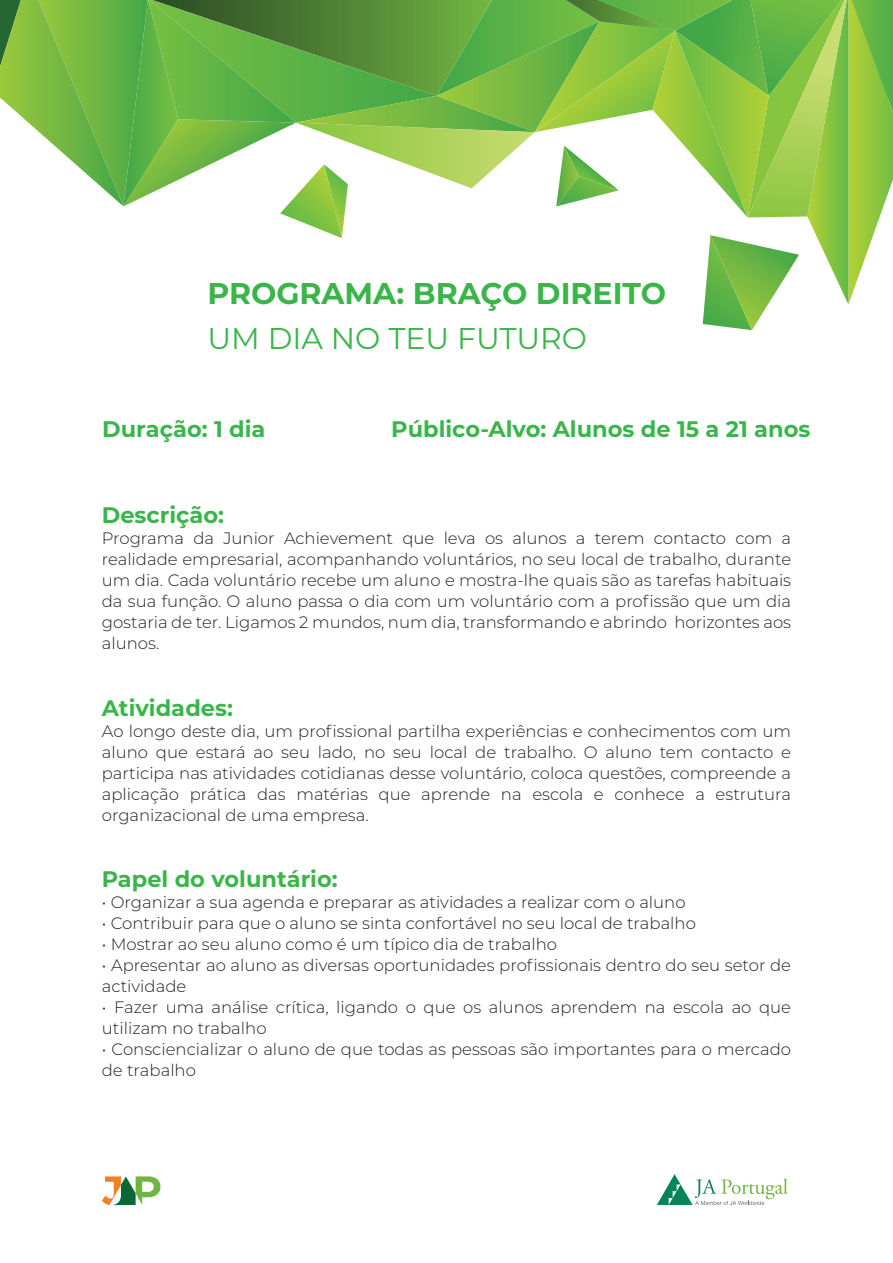
<style>
.page{position:relative;width:893px;height:1263px;background:#fff}
.page>*{position:absolute;margin:0;border:0;box-sizing:border-box;transform-origin:0 0}
.t1{font:700 30px "Montserrat";color:#3ab54a}
.t2{font:30px "Montserrat";color:#3ab54a}
.t3{font:700 22.5px "Montserrat";color:#3ab54a}
.t4{font:300 16.5px/21px "Montserrat";color:#231f20}
</style>
<div class="page">
<svg style="left:0;top:0;width:893px;height:330px"></svg>
<svg style="left:657px;top:1174px;width:131px;height:31px"></svg>
<svg style="left:102px;top:1176px;width:58px;height:29px"></svg>
<h1 class="t1" style="left:207px;top:271px;width:460px">PROGRAMA: BRAÇO DIREITO</h1>
<h1 class="t2" style="left:207px;top:317px;width:381px">UM DIA NO TEU FUTURO</h1>
<h2 class="t3" style="left:102px;top:413px;width:165px">Duração: 1 dia</h2>
<h2 class="t3" style="left:391px;top:413px;width:421px">Público-Alvo: Alunos de 15 a 21 anos</h2>
<h2 class="t3" style="left:102px;top:499px;width:124px">Descrição:</h2>
<p class="t4" style="left:102px;top:527px;width:691px;text-align:justify">Programa da Junior Achievement que leva os alunos a terem contacto com a realidade empresarial, acompanhando voluntários, no seu local de trabalho, durante um dia. Cada voluntário recebe um aluno e mostra-lhe quais são as tarefas habituais da sua função. O aluno passa o dia com um voluntário com a profissão que um dia gostaria de ter. Ligamos 2 mundos, num dia, transformando e abrindo horizontes aos alunos.</p>
<h2 class="t3" style="left:102px;top:691px;width:133px">Atividades:</h2>
<p class="t4" style="left:102px;top:720px;width:691px;text-align:justify">Ao longo deste dia, um profissional partilha experiências e conhecimentos com um aluno que estará ao seu lado, no seu local de trabalho. O aluno tem contacto e participa nas atividades cotidianas desse voluntário, coloca questões, compreende a aplicação prática das matérias que aprende na escola e conhece a estrutura organizacional de uma empresa.</p>
<h2 class="t3" style="left:102px;top:862px;width:237px">Papel do voluntário:</h2>
<p class="t4" style="left:102px;top:891px;width:585px">• Organizar a sua agenda e preparar as atividades a realizar com o aluno</p>
<p class="t4" style="left:102px;top:912px;width:596px">• Contribuir para que o aluno se sinta confortável no seu local de trabalho</p>
<p class="t4" style="left:102px;top:933px;width:457px">• Mostrar ao seu aluno como é um típico dia de trabalho</p>
<p class="t4" style="left:102px;top:954px;width:691px">• Apresentar ao aluno as diversas oportunidades profissionais dentro do seu setor de actividade</p>
<p class="t4" style="left:102px;top:996px;width:691px">• Fazer uma análise crítica, ligando o que os alunos aprendem na escola ao que utilizam no trabalho</p>
<p class="t4" style="left:102px;top:1038px;width:691px">• Consciencializar o aluno de que todas as pessoas são importantes para o mercado de trabalho</p>
</div>
